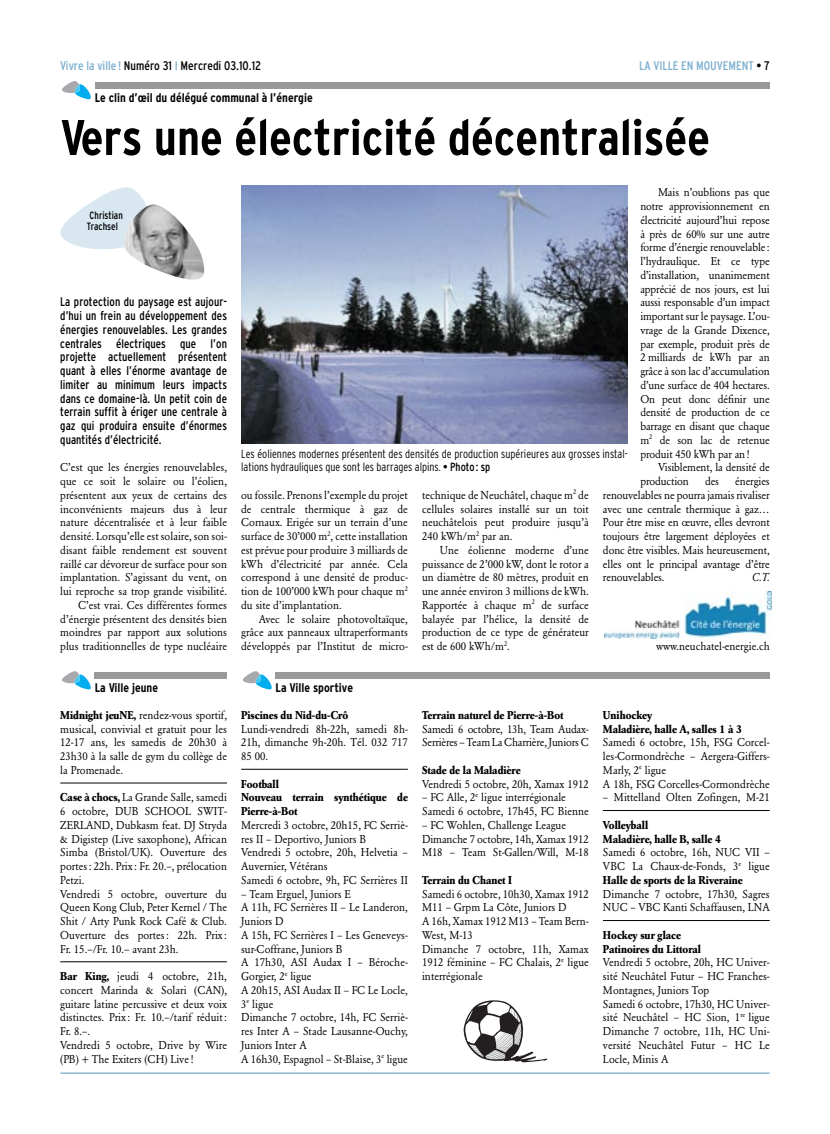
<style>
.page{position:relative;width:830px;height:1134px;background:#fff}
.page>*{position:absolute;margin:0;border:0;box-sizing:border-box;transform-origin:0 0}
.t1{font:700 condensed 50px "Interstate";color:#000}
.t2{font:condensed 12.5px/13.8px "Interstate";letter-spacing:.005em;color:#000;text-align:justify;scale:.95 1}
.t3{font:700 condensed 12.5px "Interstate";color:#000}
.t4{font:condensed 12.5px "Interstate";letter-spacing:.005em;color:#000}
.t5{font:condensed 12.5px "Interstate";color:#7caece}
.t6{font:300 condensed 11.88px/13.8px "Interstate";color:#000;scale:.95 1}
.t7{font:11.25px/13.8px "Garamond BE";color:#000;scale:.95 1}
.t8{font:700 11.25px/13.8px "Garamond BE";color:#000;scale:.95 1}
.t9{font:italic 11.25px "Garamond BE";color:#000;scale:.95 1}
.t10{font:condensed 10.62px/11.2px "Interstate";color:#000;scale:.95 1}
.s1{color:#7caece}
.s2{color:#000}
.s3{font-weight:400}
.s4{font-weight:700}
</style>
<div class="page">
<svg style="left:62px;top:81px;width:29px;height:18px"></svg>
<div style="left:95px;top:83px;width:674px;height:6px;background:#999"></div>
<hr style="left:60px;top:1072px;width:709px;height:2px;background:#7caece">
<img style="left:241px;top:185px;width:386px;height:259px">
<hr style="left:60px;top:783px;width:167px;height:1px;background:#000">
<hr style="left:60px;top:961px;width:167px;height:1px;background:#000">
<hr style="left:241px;top:769px;width:166px;height:1px;background:#000">
<hr style="left:602px;top:810px;width:167px;height:1px;background:#000">
<hr style="left:602px;top:920px;width:167px;height:1px;background:#000">
<svg style="left:62px;top:671px;width:29px;height:18px"></svg>
<div style="left:95px;top:672px;width:132px;height:7px;background:#999"></div>
<svg style="left:243px;top:671px;width:28px;height:18px"></svg>
<div style="left:275px;top:672px;width:494px;height:7px;background:#999"></div>
<svg style="left:463px;top:1000px;width:84px;height:62px"></svg>
<svg style="left:60px;top:187px;width:85px;height:62px"></svg>
<img style="left:124px;top:203px;width:81px;height:77px">
<img style="left:604px;top:591px;width:167px;height:48px">
<p class="t4" style="left:60px;top:61px;width:202px"><span class="s1">Vivre la ville !</span> Numéro 31 <span class="s1">I</span> Mercredi 03.10.12</p>
<p class="t5" style="left:639px;top:61px;width:132px">LA VILLE EN MOUVEMENT <span class="s2">• 7</span></p>
<p class="t3" style="left:95px;top:93px;width:219px">Le clin d’œil du délégué communal à l’énergie</p>
<h1 class="t1" style="left:60px;top:119px;width:651px">Vers une électricité décentralisée</h1>
<p class="t10" style="left:87px;top:211px;width:39px">Christian<br>Trachsel</p>
<p class="t2" style="left:60px;top:296px;width:177px">La protection du paysage est aujour&shy;d’hui un frein au développement des énergies renouvelables. Les grandes centrales électriques que l’on projette actuellement présentent quant à elles l’énorme avantage de limiter au minimum leurs impacts dans ce domaine-là. Un petit coin de terrain suffit à ériger une centrale à gaz qui produira ensuite d’énormes quantités d’électricité.</p>
<p class="t7" style="left:60px;top:461px;width:177px;text-align:right">C’est que les énergies renouvelables, que ce soit le solaire ou l’éolien, présentent aux yeux de certains des inconvénients majeurs dus à leur nature décentralisée et à leur faible densité. Lorsqu’elle est solaire, son soi&shy;disant faible rendement est souvent raillé car dévoreur de surface pour son implantation. S’agissant du vent, on lui reproche sa trop grande visibilité.<br>C’est vrai. Ces différentes formes d’énergie présentent des densités bien moindres par rapport aux solutions plus traditionnelles de type nucléaire</p>
<p class="t7" style="left:640px;top:186px;width:138px;text-align:justify;text-indent:18px">Mais n’oublions pas que notre approvisionnement en électricité aujourd’hui repose à près de 60% sur une autre forme d’énergie renouvelable: l’hydraulique. Et ce type d’installation, unanimement apprécié de nos jours, est lui aussi responsable d’un impact important sur le paysage. L’ou&shy;vrage de la Grande Dixence, par exemple, produit près de 2 milliards de kWh par an grâce à son lac d’accumulation d’une surface de 404 hectares.<br>On peut donc définir une densité de production de ce barrage en disant que chaque m<sup>2</sup> de son lac de retenue produit 450 kWh par an!</p>
<p class="t7" style="left:640px;top:461px;width:138px;text-indent:18px">Visiblement, la densité de production</p>
<p class="t6" style="left:241px;top:447px;width:408px">Les éoliennes modernes présentent des densités de production supérieures aux grosses instal&shy;lations hydrauliques que sont les barrages alpins. <span class="s3">• Photo: sp</span></p>
<p class="t7" style="left:704px;top:475px;width:16px">des</p>
<p class="t7" style="left:602px;top:475px;width:177px;text-align:justify;text-indent:132px">énergies renouvelables ne pourra jamais rivaliser avec une centrale thermique à gaz… Pour être mise en œuvre, elles devront toujours être largement déployées et donc être visibles. Mais heureusement, elles ont le principal avantage d’être renouvelables.</p>
<p class="t7" style="left:422px;top:489px;width:177px;text-align:justify">technique de Neuchâtel, chaque m<sup>2</sup> de cellules solaires installé sur un toit neuchâtelois peut produire jusqu’à 240 kWh/m<sup>2</sup> par an.</p>
<p class="t7" style="left:422px;top:544px;width:177px;text-align:justify;text-indent:18px">Une éolienne moderne d’une puissance de 2’000 kW, dont le rotor a un diamètre de 80 mètres, produit en une année environ 3 millions de kWh.<br>Rapportée à chaque m<sup>2</sup> de surface balayée par l’hélice, la densité de production de ce type de générateur est de 600 kWh/m<sup>2</sup>.</p>
<p class="t7" style="left:241px;top:489px;width:177px;text-align:justify">ou fossile. Prenons l’exemple du projet de centrale thermique à gaz de Cornaux. Erigée sur un terrain d’une surface de 30’000 m<sup>2</sup>, cette installation est prévue pour produire 3 milliards de kWh d’électricité par année. Cela correspond à une densité de produc&shy;tion de 100’000 kWh pour chaque m<sup>2 </sup>du site d’implantation.</p>
<p class="t7" style="left:241px;top:613px;width:177px;text-align:justify;text-indent:18px">Avec le solaire photovoltaïque, grâce aux panneaux ultraperformants développés par l’Institut de micro-</p>
<p class="t9" style="left:751px;top:573px;width:20px">C.T.</p>
<p class="t7" style="left:655px;top:640px;width:121px">www.neuchatel-energie.ch</p>
<p class="t3" style="left:95px;top:683px;width:65px">La Ville jeune</p>
<p class="t3" style="left:275px;top:683px;width:79px">La Ville sportive</p>
<p class="t7" style="left:60px;top:709px;width:177px;text-align:justify"><span class="s4">Midnight jeuNE,</span> rendez-vous sportif, musical, convivial et gratuit pour les 12-17 ans, les samedis de 20h30 à 23h30 à la salle de gym du collège de la Promenade.</p>
<p class="t7" style="left:60px;top:791px;width:177px"><span class="s4">Case à chocs,</span> La Grande Salle, samedi<br>6 octobre, DUB SCHOOL SWIT-<br>ZERLAND, Dubkasm feat. DJ Stryda &amp; Digistep (Live saxophone), African<br>Simba (Bristol/UK). Ouverture des portes: 22h. Prix: Fr. 20.–, prélocation<br>Petzi.<br>Vendredi 5 octobre, ouverture du<br>Queen Kong Club, Peter Kernel / The<br>Shit / Arty Punk Rock Café &amp; Club.<br>Ouverture des portes: 22h. Prix:<br>Fr. 15.–/Fr. 10.– avant 23h.</p>
<p class="t7" style="left:60px;top:970px;width:177px"><span class="s4">Bar King,</span> jeudi 4 octobre, 21h, concert Marinda &amp; Solari (CAN), guitare latine percussive et deux voix distinctes. Prix: Fr. 10.–/tarif réduit:<br>Fr. 8.–.<br>Vendredi 5 octobre, Drive by Wire (PB) + The Exiters (CH) Live!</p>
<p class="t8" style="left:241px;top:709px;width:114px">Piscines du Nid-du-Crô</p>
<p class="t7" style="left:241px;top:723px;width:177px;text-align:justify">Lundi-vendredi 8h-22h, samedi 8h-21h, dimanche 9h-20h. Tél. 032 717<br>85 00.</p>
<p class="t8" style="left:241px;top:778px;width:177px">Football<br>Nouveau terrain synthétique de<br>Pierre-à-Bot</p>
<p class="t7" style="left:241px;top:819px;width:177px">Mercredi 3 octobre, 20h15, FC Serriè&shy;res II – Deportivo, Juniors B<br>Vendredi 5 octobre, 20h, Helvetia –<br>Auvernier, Vétérans<br>Samedi 6 octobre, 9h, FC Serrières II</p>
<p class="t7" style="left:241px;top:888px;width:177px">– Team Erguel, Juniors E<br>A 11h, FC Serrières II – Le Landeron,<br>Juniors D<br>A 15h, FC Serrières I – Les Geneveys&shy;sur-Coffrane, Juniors B<br>A 17h30, ASI Audax I – Béroche-<br>Gorgier, 2<sup>e</sup> ligue<br>A 20h15, ASI Audax II – FC Le Locle,<br>3<sup>e</sup> ligue<br>Dimanche 7 octobre, 14h, FC Serriè&shy;res Inter A – Stade Lausanne-Ouchy,<br>Juniors Inter A<br>A 16h30, Espagnol – St-Blaise, 3<sup>e</sup> ligue</p>
<p class="t8" style="left:422px;top:709px;width:150px">Terrain naturel de Pierre-à-Bot</p>
<p class="t7" style="left:422px;top:723px;width:177px">Samedi 6 octobre, 13h, Team Audax-<br>Serrières – Team La Charrière, Juniors C</p>
<p class="t8" style="left:422px;top:764px;width:105px">Stade de la Maladière</p>
<p class="t7" style="left:422px;top:778px;width:177px">Vendredi 5 octobre, 20h, Xamax 1912</p>
<p class="t7" style="left:422px;top:791px;width:177px">– FC Alle, 2<sup>e</sup> ligue interrégionale<br>Samedi 6 octobre, 17h45, FC Bienne</p>
<p class="t7" style="left:422px;top:819px;width:177px">– FC Wohlen, Challenge League<br>Dimanche 7 octobre, 14h, Xamax 1912<br>M18 – Team St-Gallen/Will, M-18</p>
<p class="t8" style="left:422px;top:874px;width:96px">Terrain du Chanet I</p>
<p class="t7" style="left:422px;top:888px;width:177px">Samedi 6 octobre, 10h30, Xamax 1912<br>M11 – Grpm La Côte, Juniors D<br>A 16h, Xamax 1912 M13 – Team Bern-<br>West, M-13<br>Dimanche 7 octobre, 11h, Xamax<br>1912 féminine – FC Chalais, 2<sup>e</sup> ligue interrégionale</p>
<p class="t8" style="left:602px;top:709px;width:148px">Unihockey<br>Maladière, halle A, salles 1 à 3</p>
<p class="t7" style="left:602px;top:736px;width:177px">Samedi 6 octobre, 15h, FSG Corcel&shy;les-Cormondrèche – Aergera-Giffers-<br>Marly, 2<sup>e</sup> ligue<br>A 18h, FSG Corcelles-Cormondrèche</p>
<p class="t7" style="left:602px;top:791px;width:177px">– Mittelland Olten Zofingen, M-21</p>
<p class="t8" style="left:602px;top:819px;width:126px">Volleyball<br>Maladière, halle B, salle 4</p>
<p class="t7" style="left:602px;top:846px;width:177px;text-align:justify">Samedi 6 octobre, 16h, NUC VII – VBC La Chaux-de-Fonds, 3<sup>e</sup> ligue <span class="s4">Halle de sports de la Riveraine</span></p>
<p class="t7" style="left:602px;top:888px;width:177px">Dimanche 7 octobre, 17h30, Sagres<br>NUC – VBC Kanti Schaffausen, LNA</p>
<p class="t8" style="left:602px;top:929px;width:105px">Hockey sur glace<br>Patinoires du Littoral</p>
<p class="t7" style="left:602px;top:956px;width:177px">Vendredi 5 octobre, 20h, HC Univer&shy;sité Neuchâtel Futur – HC Franches-<br>Montagnes, Juniors Top<br>Samedi 6 octobre, 17h30, HC Univer&shy;sité Neuchâtel – HC Sion, 1<sup>re</sup> ligue<br>Dimanche 7 octobre, 11h, HC Uni - ver sité Neuchâtel Futur – HC Le<br>Locle, Minis A</p>
</div>
